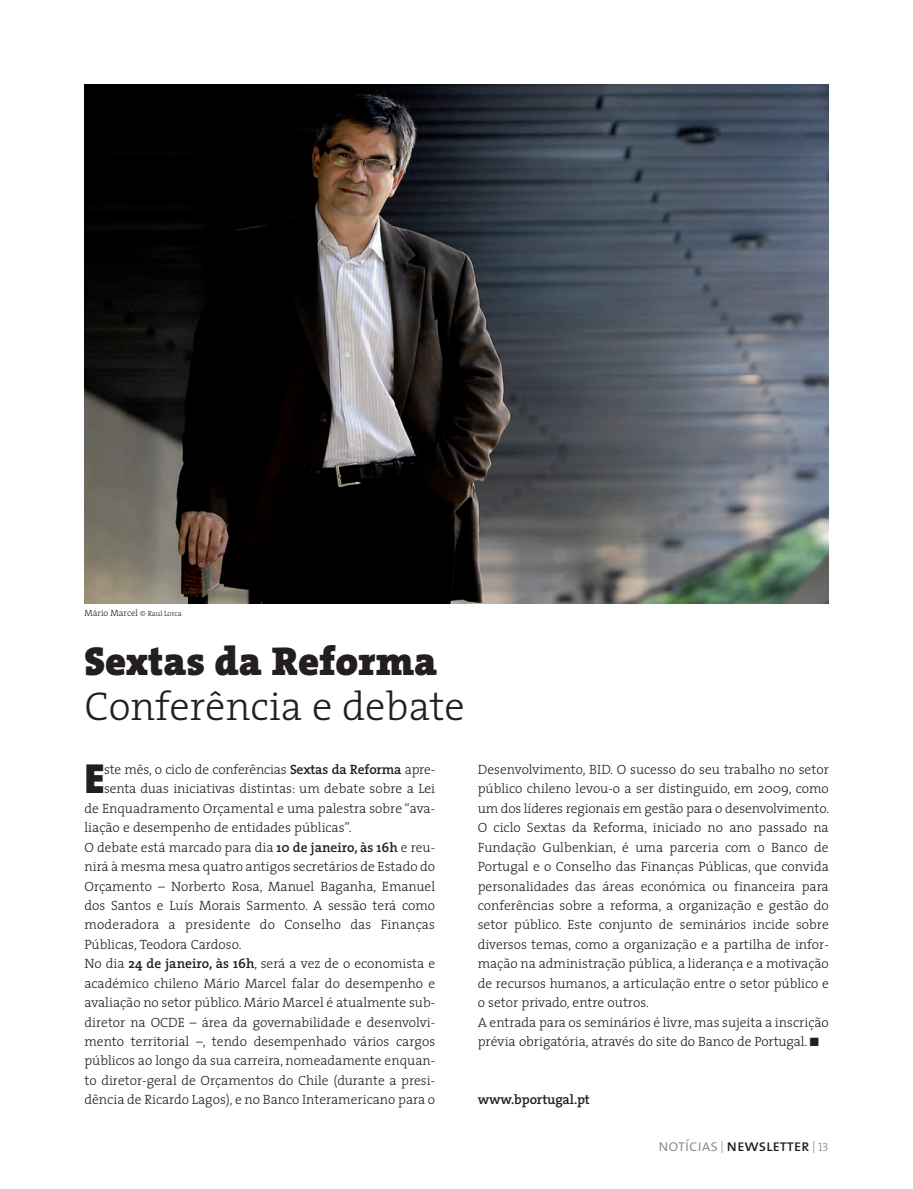
<style>
.page{position:relative;width:913px;height:1189px;background:#fff}
.page>*{position:absolute;margin:0;border:0;box-sizing:border-box;transform-origin:0 0}
.t1{font:42.3px "The Sans Black Caps";color:#231f20}
.t2{font:300 40.5px "The Serif";color:#231f20}
.t3{font:900 40.5px "The Serif";color:#231f20}
.t4{font:16.5px "The Mix Caps";letter-spacing:-.01em;color:#231f20}
.t5{font:300 13.5px/19.5px "The Serif";color:#231f20}
.t6{font:600 13.5px "The Serif";letter-spacing:-.01em;color:#231f20}
.t7{font:300 9px "The Serif";color:#231f20}
.s1{font-size:7.5px}
.s2{font-weight:600}
.s3{font-family:"The Mix Light Caps";color:#808285}
.s4{font-family:"The Serif Light Caps";font-size:12px;color:#808285}
</style>
<div class="page">
<img style="left:84px;top:84px;width:744px;height:519px">
<p class="t7" style="left:84px;top:606px;width:99px">Mário Marcel <span class="s1">© Raul Lorca</span></p>
<h2 class="t3" style="left:84px;top:627px;width:354px">Sextas da Reforma</h2>
<h2 class="t2" style="left:84px;top:673px;width:382px">Conferência e debate</h2>
<h1 class="t1" style="left:84px;top:743px;width:22px">E</h1>
<p class="t5" style="left:104px;top:759px;width:332px">ste mês, o ciclo de conferências <span class="s2">Sextas da Reforma</span> apre-</p>
<p class="t5" style="left:104px;top:778px;width:332px">senta duas iniciativas distintas: um debate sobre a Lei</p>
<p class="t5" style="left:84px;top:798px;width:352px">de Enquadramento Orçamental e uma palestra sobre “ava-</p>
<p class="t5" style="left:84px;top:817px;width:268px">liação e desempenho de entidades públicas”.</p>
<p class="t5" style="left:84px;top:837px;width:352px">O debate está marcado para dia <span class="s2">10 de janeiro, às 16h</span> e reu-</p>
<p class="t5" style="left:84px;top:856px;width:352px">nirá à mesma mesa quatro antigos secretários de Estado do</p>
<p class="t5" style="left:84px;top:876px;width:352px">Orçamento – Norberto Rosa, Manuel Baganha, Emanuel</p>
<p class="t5" style="left:84px;top:895px;width:352px">dos Santos e Luís Morais Sarmento. A sessão terá como</p>
<p class="t5" style="left:84px;top:914px;width:352px">moderadora a presidente do Conselho das Finanças</p>
<p class="t5" style="left:84px;top:934px;width:159px">Públicas, Teodora Cardoso.</p>
<p class="t5" style="left:84px;top:953px;width:352px">No dia <span class="s2">24 de janeiro, às 16h</span>, será a vez de o economista e</p>
<p class="t5" style="left:84px;top:973px;width:352px">académico chileno Mário Marcel falar do desempenho e</p>
<p class="t5" style="left:84px;top:992px;width:352px">avaliação no setor público. Mário Marcel é atualmente sub-</p>
<p class="t5" style="left:84px;top:1012px;width:352px">diretor na OCDE – área da governabilidade e desenvolvi-</p>
<p class="t5" style="left:84px;top:1031px;width:352px">mento territorial –, tendo desempenhado vários cargos</p>
<p class="t5" style="left:84px;top:1050px;width:352px">públicos ao longo da sua carreira, nomeadamente enquan-</p>
<p class="t5" style="left:84px;top:1070px;width:352px">to diretor-geral de Orçamentos do Chile (durante a presi-</p>
<p class="t5" style="left:84px;top:1089px;width:352px">dência de Ricardo Lagos), e no Banco Interamericano para o</p>
<p class="t5" style="left:477px;top:759px;width:353px">Desenvolvimento, BID. O sucesso do seu trabalho no setor público chileno levou-o a ser distinguido, em 2009, como um dos líderes regionais em gestão para o desenvolvimento.<br>O ciclo Sextas da Reforma, iniciado no ano passado na Fundação Gulbenkian, é uma parceria com o Banco de Portugal e o Conselho das Finanças Públicas, que convida personalidades das áreas económica ou financeira para conferências sobre a reforma, a organização e gestão do setor público. Este conjunto de seminários incide sobre diversos temas, como a organização e a partilha de infor&shy;mação na administração pública, a liderança e a motivação de recursos humanos, a articulação entre o setor público e o setor privado, entre outros.<br>A entrada para os seminários é livre, mas sujeita a inscrição prévia obrigatória, através do site do Banco de Portugal. ■</p>
<p class="t6" style="left:477px;top:1088px;width:114px">www.bportugal.pt</p>
<p class="t4" style="left:658px;top:1131px;width:172px"><span class="s3">notícias</span> <span class="s4">|</span> newsletter <span class="s4">| 13</span></p>
</div>
